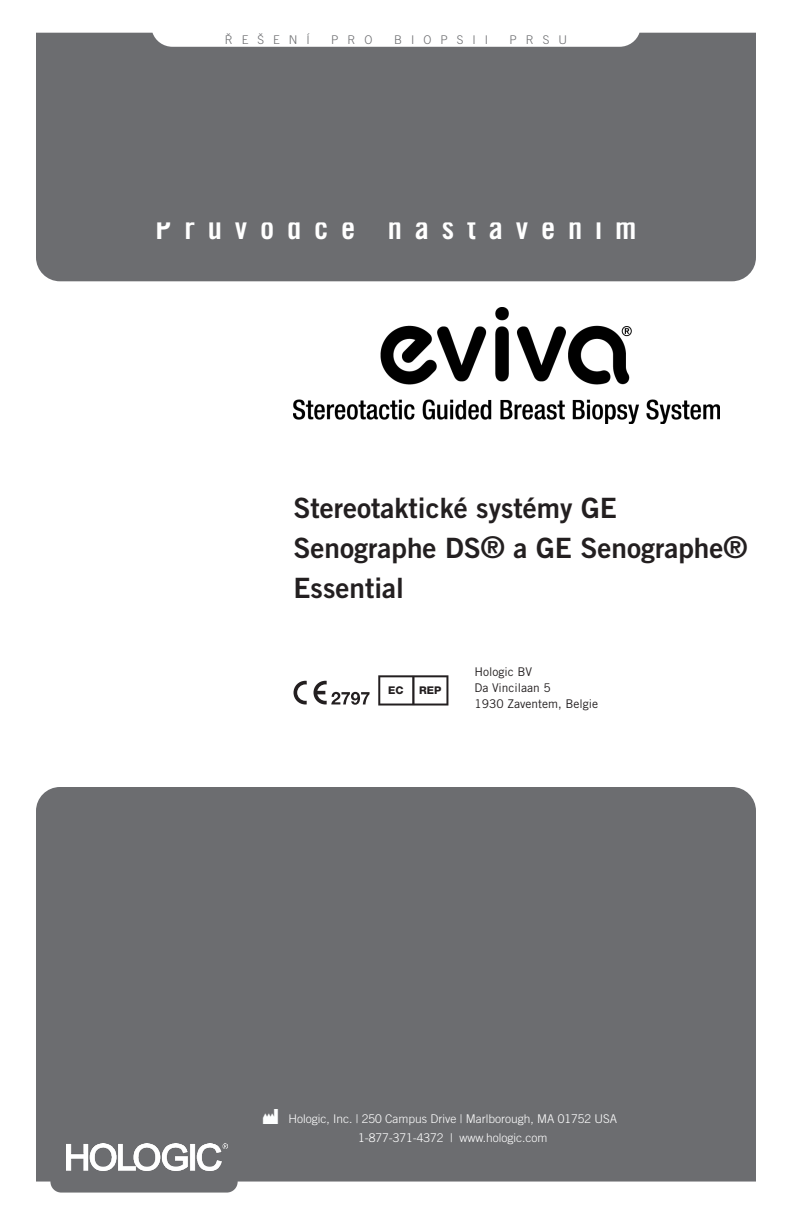
<style>
.page{position:relative;width:792px;height:1224px;background:#fff}
.page>*{position:absolute;margin:0;border:0;box-sizing:border-box;transform-origin:0 0}
.t1{font:32px "Trade Gothic LT Pro Bd Cn 20";letter-spacing:.4em;color:#fff}
.t2{font:28px/40px "Trade Gothic LT Pro Bd 2";color:#231f20}
.t3{font:20px "MDD EN980";color:#fdffff}
.t4{font:300 12px/18.8px "Trade Gothic LT Pro";color:#fff;text-align:center}
.t5{font:12px/16px "Trade Gothic LT Pro";color:#231f20}
.t6{font:300 12px "Trade Gothic LT Pro";letter-spacing:.75em;color:#6c6d70}
.t7{font:800 10.6px "Helvetica Neue LT Std";color:#231f20}
.s1{font-size:30px}
</style>
<div class="page">
<div style="left:36px;top:199px;width:720px;height:82px;background:#6c6d70;border-radius:24px"></div>
<div style="left:36px;top:787px;width:720px;height:82px;background:#6c6d70;border-radius:24px"></div>
<div style="left:36px;top:33px;width:720px;height:185px;background:#6c6d70"></div>
<div style="left:36px;top:845px;width:720px;height:337px;background:#6c6d70"></div>
<div style="left:50px;top:1171px;width:188px;height:22px;background:#6c6d70;border-radius:11px"></div>
<img style="left:294px;top:308px;width:426px;height:115px">
<img style="left:66px;top:1143px;width:161px;height:28px">
<svg style="left:294px;top:681px;width:13px;height:23px"></svg>
<svg style="left:314px;top:681px;width:56px;height:24px"></svg>
<svg style="left:378px;top:675px;width:70px;height:31px"></svg>
<p class="t6" style="left:225px;top:33px;width:87px">ŘEŠENÍ</p>
<p class="t6" style="left:331px;top:33px;width:43px">PRO</p>
<p class="t6" style="left:394px;top:33px;width:96px">BIOPSII</p>
<p class="t6" style="left:509px;top:33px;width:59px">PRSU</p>
<h1 class="t1" style="left:156px;top:208px;width:482px">Průvodce nastavením</h1>
<h2 class="t2" style="left:294px;top:488px;width:455px">Stereotaktické systémy GE<br>Senographe DS<span class="s1">®</span> a GE Senographe<span class="s1">®<br></span>Essential</h2>
<p class="t7" style="left:388px;top:684px;width:17px">EC</p>
<p class="t7" style="left:419px;top:684px;width:24px">REP</p>
<p class="t5" style="left:474px;top:664px;width:125px">Hologic BV<br>Da Vincilaan 5<br>1930 Zaventem, Belgie</p>
<h3 class="t3" style="left:263px;top:1109px;width:17px">M</h3>
<p class="t4" style="left:289px;top:1109px;width:330px">Hologic, Inc. | 250 Campus Drive | Marlborough, MA 01752 USA<br>1-877-371-4372 | www.hologic.com</p>
</div>
